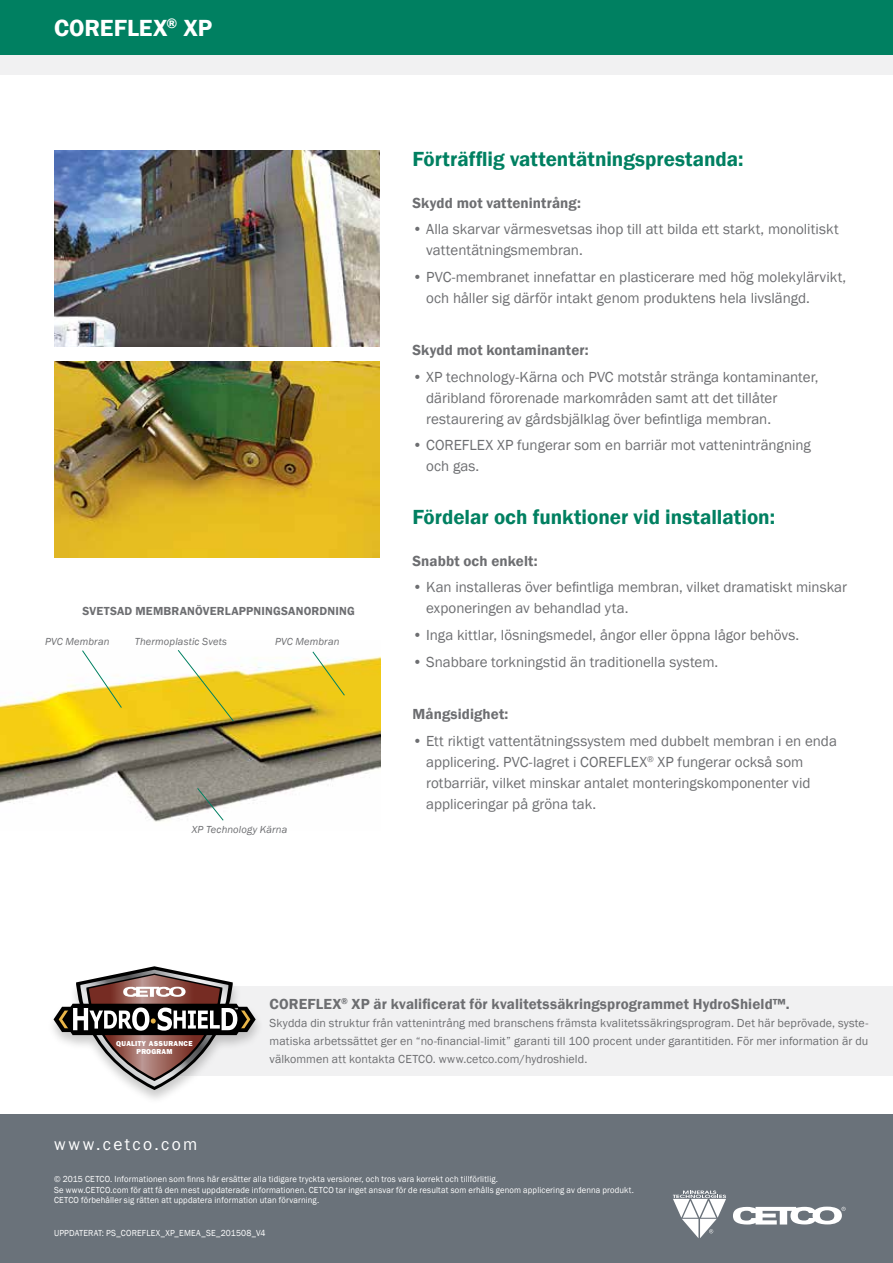
<style>
.page{position:relative;width:893px;height:1263px;background:#fff}
.page>*{position:absolute;margin:0;border:0;box-sizing:border-box;transform-origin:0 0}
.t1{font:600 24px "Franklin Gothic";color:#fff}
.t2{font:600 21px "Franklin Gothic";color:#008061}
.t3{font:17.4px "Franklin Gothic";letter-spacing:.145em;color:#fff}
.t4{font:15px/21px "Franklin Gothic";color:#6d6e71}
.t5{font:600 15px "Franklin Gothic";letter-spacing:.005em;color:#6d6e71}
.t6{font:12px/18px "Franklin Gothic";letter-spacing:.01em;color:#6d6e71;text-align:justify}
.t7{font:600 12px "Franklin Gothic";letter-spacing:.015em;color:#6d6e71}
.t8{font:italic 10.5px "Franklin Gothic";letter-spacing:.015em;color:#6d6e71}
.t9{font:9px/10.8px "Franklin Gothic";letter-spacing:.015em;color:#fff;scale:.95 1}
.t10{font:7.2px/7.5px "ITC Franklin Gothic Std Hvy";letter-spacing:.04em;color:#fff;text-align:center}
</style>
<div class="page">
<div style="left:0;top:0;width:893px;height:55px;background:#008061"></div>
<div style="left:0;top:55px;width:893px;height:19px;background:#f1f1f2"></div>
<div style="left:0;top:1114px;width:893px;height:149px;background:#6a727a"></div>
<svg style="left:733px;top:1206px;width:113px;height:18px"></svg>
<svg style="left:673px;top:1190px;width:53px;height:48px"></svg>
<img style="left:54px;top:361px;width:326px;height:196px">
<img style="left:54px;top:151px;width:326px;height:196px">
<div style="left:148px;top:986px;width:745px;height:90px;background:#f1f1f2"></div>
<div style="left:47px;top:964px;width:218px;height:141px;background:#000;opacity:.21"></div>
<svg style="left:54px;top:966px;width:202px;height:124px"></svg>
<img style="left:0;top:656px;width:381px;height:166px">
<svg style="left:81px;top:650px;width:41px;height:59px"></svg>
<svg style="left:197px;top:787px;width:27px;height:34px"></svg>
<svg style="left:312px;top:651px;width:33px;height:45px"></svg>
<svg style="left:177px;top:650px;width:57px;height:72px"></svg>
<h1 class="t1" style="left:54px;top:13px;width:160px">COREFLEX<sup>®</sup> XP</h1>
<p class="t7" style="left:83px;top:603px;width:274px">SVETSAD MEMBRANÖVERLAPPNINGSANORDNING</p>
<p class="t8" style="left:45px;top:635px;width:66px">PVC Membran</p>
<p class="t8" style="left:135px;top:635px;width:94px">Thermoplastic Svets</p>
<p class="t8" style="left:275px;top:635px;width:66px">PVC Membran</p>
<p class="t8" style="left:192px;top:823px;width:97px">XP Technology Kärna</p>
<h2 class="t2" style="left:412px;top:146px;width:333px">Förträfflig vattentätningsprestanda:</h2>
<p class="t5" style="left:412px;top:193px;width:170px">Skydd mot vattenintrång:</p>
<p class="t4" style="left:426px;top:219px;width:414px;text-indent:-14px">• Alla skarvar värmesvetsas ihop till att bilda ett starkt, monolitiskt vattentätningsmembran.</p>
<p class="t4" style="left:426px;top:266px;width:421px;text-indent:-14px">• PVC-membranet innefattar en plasticerare med hög molekylärvikt, och håller sig därför intakt genom produktens hela livslängd.</p>
<p class="t5" style="left:412px;top:341px;width:178px">Skydd mot kontaminanter:</p>
<p class="t4" style="left:426px;top:367px;width:394px;text-indent:-14px">• XP technology-Kärna och PVC motstår stränga kontaminanter, däribland förorenade markområden samt att det tillåter restaurering av gårdsbjälklag över befintliga membran.</p>
<p class="t4" style="left:426px;top:435px;width:386px;text-indent:-14px">• COREFLEX XP fungerar som en barriär mot vatteninträngning och gas.</p>
<h2 class="t2" style="left:412px;top:504px;width:364px">Fördelar och funktioner vid installation:</h2>
<p class="t5" style="left:412px;top:552px;width:127px">Snabbt och enkelt:</p>
<p class="t4" style="left:426px;top:577px;width:422px;text-indent:-14px">• Kan installeras över befintliga membran, vilket dramatiskt minskar exponeringen av behandlad yta.</p>
<p class="t4" style="left:412px;top:625px;width:388px">• Inga kittlar, lösningsmedel, ångor eller öppna lågor behövs.</p>
<p class="t4" style="left:412px;top:651px;width:307px">• Snabbare torkningstid än traditionella system.</p>
<p class="t5" style="left:412px;top:705px;width:97px">Mångsidighet:</p>
<p class="t4" style="left:426px;top:730px;width:412px;text-indent:-14px">• Ett riktigt vattentätningssystem med dubbelt membran i en enda applicering. PVC-lagret i COREFLEX<sup>®</sup> XP fungerar också som rotbarriär, vilket minskar antalet monteringskomponenter vid appliceringar på gröna tak.</p>
<p class="t10" style="left:116px;top:1040px;width:78px">QUALITY ASSURANCE<br>PROGRAM</p>
<p class="t5" style="left:270px;top:995px;width:522px">COREFLEX<sup>®</sup> XP är kvalificerat för kvalitetssäkringsprogrammet HydroShield™.</p>
<p class="t6" style="left:270px;top:1015px;width:600px">Skydda din struktur från vattenintrång med branschens främsta kvalitetssäkringsprogram. Det här beprövade, syste&shy;matiska arbetssättet ger en “no-financial-limit” garanti till 100 procent under garantitiden. För mer information är du välkommen att kontakta CETCO. www.cetco.com/hydroshield.</p>
<p class="t3" style="left:54px;top:1133px;width:145px">www.cetco.com</p>
<p class="t9" style="left:54px;top:1173px;width:612px">© 2015 CETCO. Informationen som finns här ersätter alla tidigare tryckta versioner, och tros vara korrekt och tillförlitlig.<br>Se www.CETCO.com för att få den mest uppdaterade informationen. CETCO tar inget ansvar för de resultat som erhålls genom applicering av denna produkt.<br>CETCO förbehåller sig rätten att uppdatera information utan förvarning.</p>
<p class="t9" style="left:54px;top:1228px;width:224px">UPPDATERAT: PS_COREFLEX_XP_EMEA_SE_201508_V4</p>
</div>
